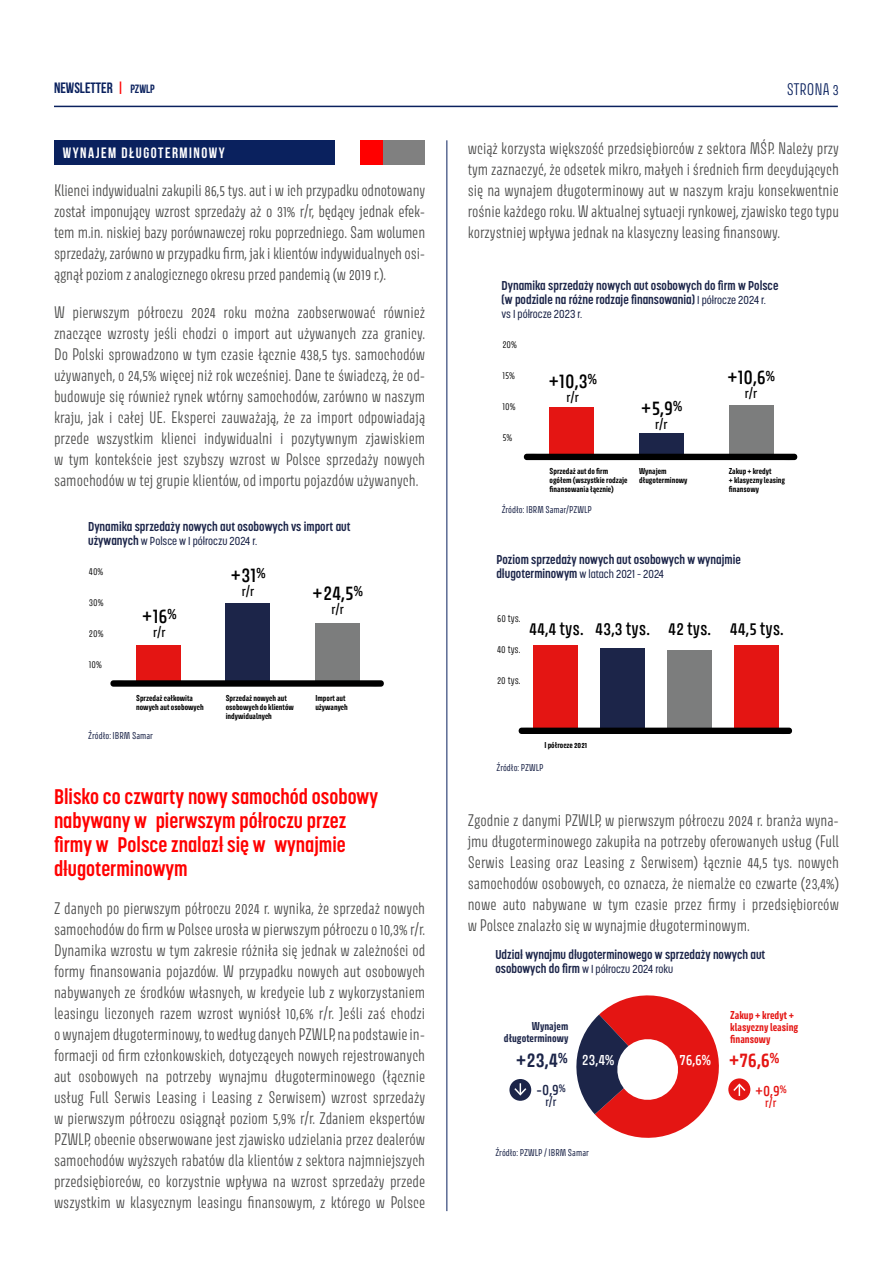
<style>
.page{position:relative;width:893px;height:1263px;background:#fff}
.page>*{position:absolute;margin:0;border:0;box-sizing:border-box;transform-origin:0 0}
.t1{font:700 21px/24px "Korolev Condensed";color:#f00}
.t2{font:20.4px "Avory I Latn Me";color:#000}
.t3{font:600 20.4px "Avory I Latn";color:#e41513}
.t4{font:600 20.4px "Avory I Latn";color:#1c2549}
.t5{font:17.85px "Avory I Latn Me";color:#000}
.t6{font:15.3px "Avory I Latn Me";color:#fff}
.t7{font:15.3px "Avory I Latn Me";color:#e41513}
.t8{font:15.3px "Avory I Latn Me";color:#1c2549}
.t9{font:300 15px/21px "Avory I Latn";color:#4a4a49;text-align:justify}
.t10{font:700 15px "Bebas Neue";letter-spacing:.1em;color:#fff}
.t11{font:700 15px "Bebas Neue";color:#0a215e}
.t12{font:300 15px "Avory I Latn";color:#0a215e}
.t13{font:700 12.75px/14px "Korolev Condensed";color:#1c2549}
.t14{font:12.75px "Avory I Latn Me";color:#000}
.t15{font:500 11.55px "Korolev Condensed";color:#1c2549}
.t16{font:11.55px "Avory I Latn Me";color:#e41513}
.t17{font:11.55px "Avory I Latn Me";color:#1c2549}
.t18{font:300 10.2px "Avory I Latn";color:#000}
.t19{font:700 10.2px/12.3px "Avory I Latn";color:#e41513}
.t20{font:700 10.2px/12.3px "Avory I Latn";color:#1c2549;text-align:right}
.t21{font:8.85px "Avory I Latn";color:#1c2549}
.t22{font:700 7.65px/9.1px "Avory I Latn";color:#000}
.s1{color:#f00}
.s2{font-size:12px}
.s3{font-weight:700;font-size:12.75px}
.s4{font-weight:500;font-size:11.55px}
</style>
<div class="page">
<div style="left:136px;top:645px;width:45px;height:38px;background:#e41513"></div>
<div style="left:315px;top:623px;width:45px;height:60px;background:#7c7d7d"></div>
<div style="left:226px;top:603px;width:44px;height:80px;background:#1c2549"></div>
<svg style="left:110px;top:680px;width:274px;height:7px"></svg>
<div style="left:550px;top:407px;width:44px;height:50px;background:#e41513"></div>
<div style="left:729px;top:405px;width:44px;height:52px;background:#7c7d7d"></div>
<div style="left:639px;top:434px;width:45px;height:23px;background:#1c2549"></div>
<div style="left:523px;top:454px;width:275px;height:6px;background:#000"></div>
<div style="left:54px;top:140px;width:281px;height:25px;background:#0a215e"></div>
<div style="left:360px;top:140px;width:25px;height:25px;background:#f00"></div>
<div style="left:384px;top:140px;width:41px;height:25px;background:#808080"></div>
<hr style="left:446px;top:140px;width:1px;height:1071px;background:#0a215e">
<div style="left:533px;top:645px;width:45px;height:86px;background:#e41513"></div>
<div style="left:600px;top:648px;width:45px;height:83px;background:#1c2549"></div>
<div style="left:667px;top:650px;width:45px;height:81px;background:#7c7d7d"></div>
<div style="left:735px;top:646px;width:44px;height:85px;background:#e41513"></div>
<svg style="left:518px;top:727px;width:275px;height:7px"></svg>
<svg style="left:576px;top:995px;width:143px;height:143px"></svg>
<div style="left:728px;top:1078px;width:22px;height:22px;background:#e41513;border-radius:50%"></div>
<svg style="left:733px;top:1083px;width:12px;height:13px"></svg>
<div style="left:509px;top:1079px;width:22px;height:22px;background:#1c2549;border-radius:50%"></div>
<svg style="left:514px;top:1083px;width:12px;height:12px"></svg>
<hr style="left:54px;top:106px;width:784px;height:1px;background:#0a215e">
<p class="t11" style="left:54px;top:80px;width:102px">NEWSLETTER <span class="s1">|</span> <span class="s2">PZWLP</span></p>
<p class="t12" style="left:787px;top:80px;width:54px">STRONA 3</p>
<p class="t10" style="left:63px;top:145px;width:163px">WYNAJEM DŁUGOTERMINOWY</p>
<p class="t9" style="left:54px;top:180px;width:373px">Klienci indywidualni zakupili 86,5 tys. aut i w ich przypadku odnotowany został imponujący wzrost sprzedaży aż o 31% r/r, będący jednak efek&shy;tem m.in. niskiej bazy porównawczej roku poprzedniego. Sam wolumen sprzedaży, zarówno w przypadku firm, jak i klientów indywidualnych osi&shy;ągnął poziom z analogicznego okresu przed pandemią (w 2019 r.).</p>
<p class="t9" style="left:54px;top:302px;width:373px">W pierwszym półroczu 2024 roku można zaobserwować również znaczące wzrosty jeśli chodzi o import aut używanych zza granicy.<br>Do Polski sprowadzono w tym czasie łącznie 438,5 tys. samochodów używanych, o 24,5% więcej niż rok wcześniej. Dane te świadczą, że od&shy;budowuje się również rynek wtórny samochodów, zarówno w naszym kraju, jak i całej UE. Eksperci zauważają, że za import odpowiadają przede wszystkim klienci indywidualni i pozytywnym zjawiskiem w tym kontekście jest szybszy wzrost w Polsce sprzedaży nowych samochodów w tej grupie klientów, od importu pojazdów używanych.</p>
<p class="t13" style="left:88px;top:519px;width:264px">Dynamika sprzedaży nowych aut osobowych vs import aut</p>
<p class="t15" style="left:88px;top:534px;width:171px"><span class="s3">używanych</span> w Polsce w I półroczu 2024 r.</p>
<p class="t18" style="left:89px;top:565px;width:16px">40%</p>
<h2 class="t2" style="left:230px;top:561px;width:36px">+31<sup>%</sup></h2>
<p class="t14" style="left:242px;top:583px;width:14px">r/r</p>
<h2 class="t2" style="left:312px;top:579px;width:52px">+24,5<sup>%</sup></h2>
<p class="t14" style="left:331px;top:600px;width:14px">r/r</p>
<p class="t18" style="left:89px;top:596px;width:16px">30%</p>
<h2 class="t2" style="left:142px;top:602px;width:36px">+16<sup>%</sup></h2>
<p class="t14" style="left:153px;top:624px;width:14px">r/r</p>
<p class="t18" style="left:89px;top:626px;width:16px">20%</p>
<p class="t18" style="left:89px;top:657px;width:15px">10%</p>
<p class="t22" style="left:136px;top:693px;width:69px">Sprzedaż całkowita nowych aut osobowych</p>
<p class="t22" style="left:226px;top:693px;width:70px">Sprzedaż nowych aut osobowych do klientów indywidualnych</p>
<p class="t22" style="left:315px;top:693px;width:34px">Import aut używanych</p>
<p class="t21" style="left:88px;top:730px;width:66px">Źródło: IBRM Samar</p>
<h1 class="t1" style="left:54px;top:785px;width:326px">Blisko co czwarty nowy samochód osobowy nabywany w pierwszym półroczu przez firmy w Polsce znalazł się w wynajmie długoterminowym</h1>
<p class="t9" style="left:54px;top:898px;width:373px">Z danych po pierwszym półroczu 2024 r. wynika, że sprzedaż nowych samochodów do firm w Polsce urosła w pierwszym półroczu o 10,3% r/r.<br>Dynamika wzrostu w tym zakresie różniła się jednak w zależności od formy finansowania pojazdów. W przypadku nowych aut osobowych nabywanych ze środków własnych, w kredycie lub z wykorzystaniem leasingu liczonych razem wzrost wyniósł 10,6% r/r. Jeśli zaś chodzi o wynajem długoterminowy, to według danych PZWLP, na podstawie in&shy;formacji od firm członkowskich, dotyczących nowych rejestrowanych aut osobowych na potrzeby wynajmu długoterminowego (łącznie usług Full Serwis Leasing i Leasing z Serwisem) wzrost sprzedaży w pierwszym półroczu osiągnął poziom 5,9% r/r. Zdaniem ekspertów PZWLP, obecnie obserwowane jest zjawisko udzielania przez dealerów samochodów wyższych rabatów dla klientów z sektora najmniejszych przedsiębiorców, co korzystnie wpływa na wzrost sprzedaży przede wszystkim w klasycznym leasingu finansowym, z którego w Polsce</p>
<p class="t9" style="left:468px;top:137px;width:373px">wciąż korzysta większość przedsiębiorców z sektora MŚP. Należy przy tym zaznaczyć, że odsetek mikro, małych i średnich firm decydujących się na wynajem długoterminowy aut w naszym kraju konsekwentnie rośnie każdego roku. W aktualnej sytuacji rynkowej, zjawisko tego typu korzystniej wpływa jednak na klasyczny leasing finansowy.</p>
<p class="t13" style="left:502px;top:278px;width:278px">Dynamika sprzedaży nowych aut osobowych do firm w Polsce (w podziale na różne rodzaje finansowania) <span class="s4">I półrocze 2024 r.</span></p>
<p class="t15" style="left:502px;top:307px;width:82px">vs I półrocze 2023 r.</p>
<p class="t18" style="left:502px;top:338px;width:16px">20%</p>
<p class="t18" style="left:502px;top:369px;width:14px">15%</p>
<p class="t18" style="left:502px;top:400px;width:15px">10%</p>
<p class="t18" style="left:502px;top:431px;width:11px">5%</p>
<h2 class="t2" style="left:549px;top:367px;width:50px">+10,3<sup>%</sup></h2>
<p class="t14" style="left:567px;top:389px;width:14px">r/r</p>
<h2 class="t2" style="left:641px;top:394px;width:43px">+5,9<sup>%</sup></h2>
<p class="t14" style="left:655px;top:416px;width:14px">r/r</p>
<h2 class="t2" style="left:727px;top:363px;width:49px">+10,6<sup>%</sup></h2>
<p class="t14" style="left:745px;top:385px;width:14px">r/r</p>
<p class="t22" style="left:550px;top:466px;width:80px">Sprzedaż aut do firm ogółem (wszystkie rodzaje finansowania łącznie)</p>
<p class="t22" style="left:639px;top:466px;width:50px">Wynajem długoterminowy</p>
<p class="t22" style="left:729px;top:466px;width:58px">Zakup + kredyt<br>+ klasyczny leasing finansowy</p>
<p class="t21" style="left:502px;top:504px;width:92px">Źródło: IBRM Samar/PZWLP</p>
<p class="t13" style="left:496px;top:552px;width:246px">Poziom sprzedaży nowych aut osobowych w wynajmie</p>
<p class="t15" style="left:496px;top:567px;width:169px"><span class="s3">długoterminowym</span> w latach 2021 – 2024</p>
<p class="t18" style="left:497px;top:612px;width:25px">60 tys.</p>
<p class="t18" style="left:497px;top:643px;width:25px">40 tys.</p>
<p class="t18" style="left:497px;top:674px;width:25px">20 tys.</p>
<p class="t5" style="left:529px;top:616px;width:256px">44,4 tys. 43,3 tys. 42 tys. 44,5 tys.</p>
<p class="t22" style="left:544px;top:740px;width:44px">I półrocze 2021</p>
<p class="t21" style="left:496px;top:762px;width:49px">Źródło: PZWLP</p>
<p class="t9" style="left:468px;top:809px;width:373px">Zgodnie z danymi PZWLP, w pierwszym półroczu 2024 r. branża wyna&shy;jmu długoterminowego zakupiła na potrzeby oferowanych usług (Full Serwis Leasing oraz Leasing z Serwisem) łącznie 44,5 tys. nowych samochodów osobowych, co oznacza, że niemalże co czwarte (23,4%) nowe auto nabywane w tym czasie przez firmy i przedsiębiorców w Polsce znalazło się w wynajmie długoterminowym.</p>
<p class="t13" style="left:495px;top:947px;width:271px">Udział wynajmu długoterminowego w sprzedaży nowych aut</p>
<p class="t15" style="left:495px;top:962px;width:179px"><span class="s3">osobowych do firm</span> w I półroczu 2024 roku</p>
<p class="t19" style="left:730px;top:1008px;width:70px">Zakup + kredyt + klasyczny leasing finansowy</p>
<h2 class="t3" style="left:729px;top:1046px;width:52px">+76,6<sup>%</sup></h2>
<p class="t7" style="left:755px;top:1080px;width:33px">+0,9<sup>%</sup></p>
<p class="t16" style="left:765px;top:1095px;width:13px">r/r</p>
<p class="t20" style="left:504px;top:1020px;width:66px">Wynajem długoterminowy</p>
<h2 class="t4" style="left:516px;top:1046px;width:53px">+23,4<sup>%</sup></h2>
<p class="t8" style="left:536px;top:1079px;width:31px">-0,9<sup>%</sup></p>
<p class="t17" style="left:545px;top:1094px;width:13px">r/r</p>
<p class="t6" style="left:582px;top:1049px;width:34px">23,4%</p>
<p class="t6" style="left:679px;top:1049px;width:33px">76,6%</p>
<p class="t21" style="left:495px;top:1147px;width:95px">Źródło: PZWLP / IBRM Samar</p>
</div>
